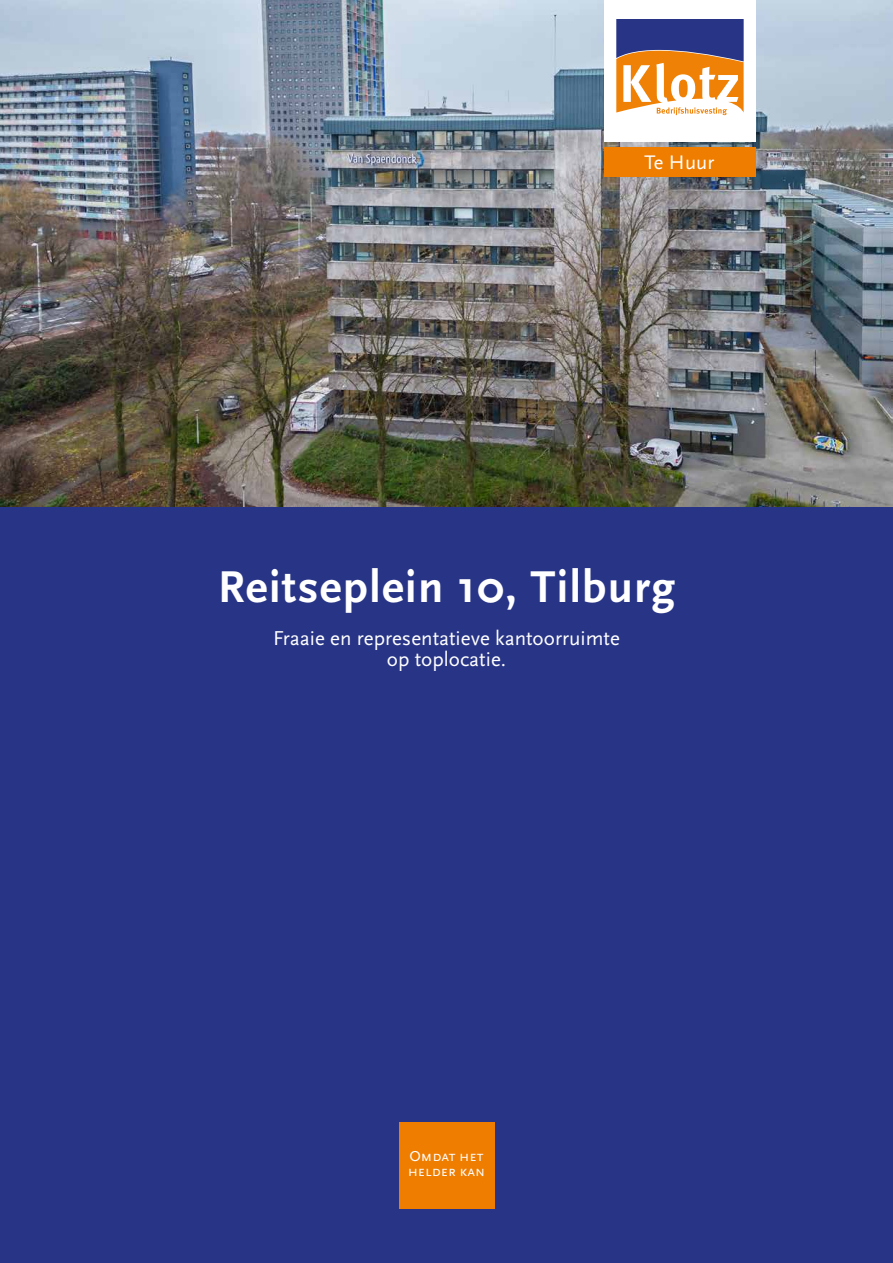
<style>
.page{position:relative;width:893px;height:1263px;background:#fff}
.page>*{position:absolute;margin:0;border:0;box-sizing:border-box;transform-origin:0 0}
.t1{font:700 46.5px "Scala Sans Pro";letter-spacing:.03em;color:#fff}
.t2{font:21px/21px "Scala Sans Pro";color:#fff;text-align:center}
.t3{font:20.55px "Scala Sans Pro";color:#fff}
.t4{font:15px/15px "Scala Sans Pro";color:#fff}
</style>
<div class="page">
<div style="left:0;top:500px;width:893px;height:763px;background:#283587"></div>
<img style="left:0;top:0;width:893px;height:507px">
<div style="left:399px;top:1123px;width:95px;height:86px;background:#ef7d00"></div>
<div style="left:604px;top:0;width:151px;height:141px;background:#fff"></div>
<svg style="left:616px;top:20px;width:128px;height:95px"></svg>
<div style="left:604px;top:147px;width:151px;height:29px;background:#ef7d00"></div>
<p class="t3" style="left:645px;top:150px;width:71px">Te Huur</p>
<h1 class="t1" style="left:218px;top:560px;width:459px">Reitseplein 10, Tilburg</h1>
<p class="t2" style="left:273px;top:628px;width:348px">Fraaie en representatieve kantoorruimte op toplocatie.</p>
<p class="t4" style="left:408px;top:1148px;width:79px">Omdat het helder kan</p>
</div>
